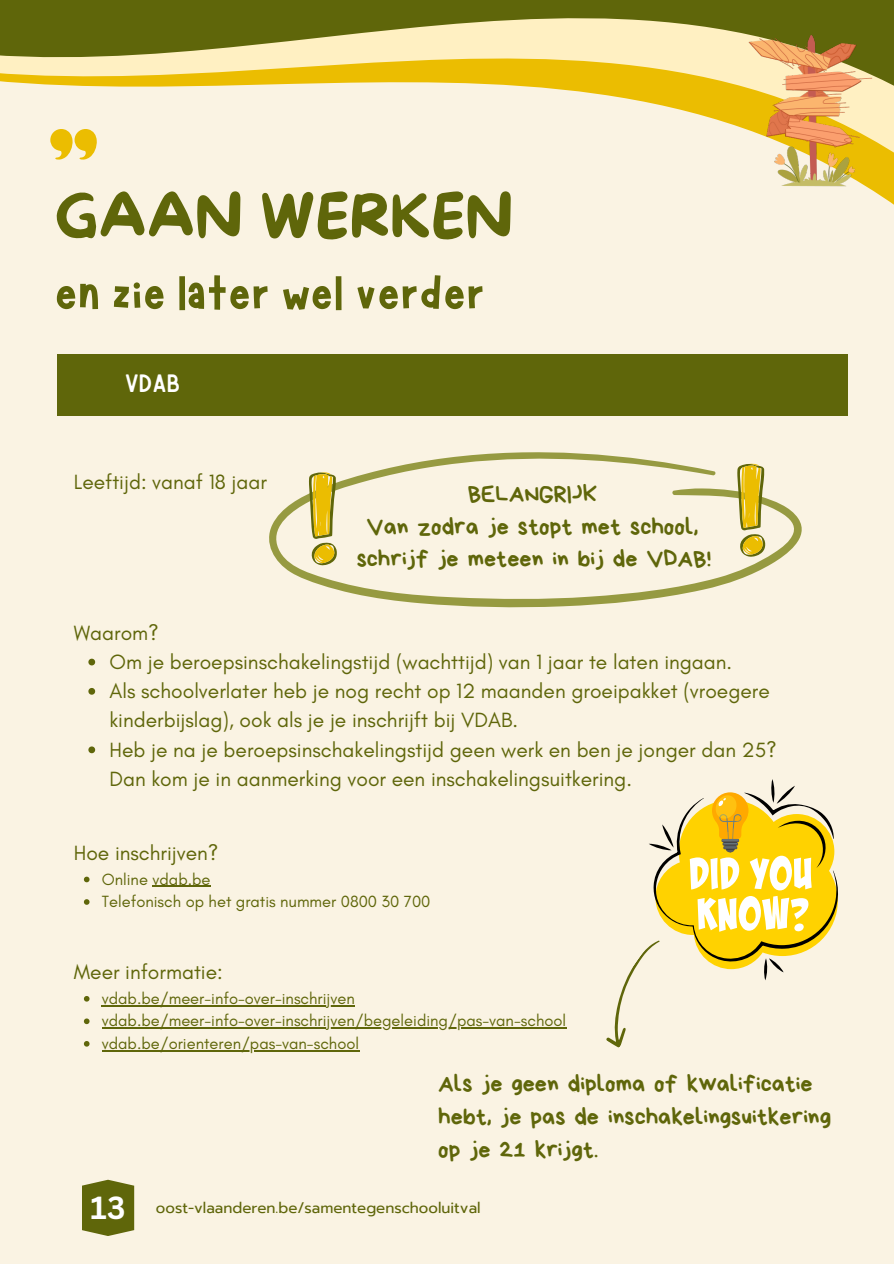
<style>
.page{position:relative;width:894px;height:1264px;background:#fff}
.page>*{position:absolute;margin:0;border:0;box-sizing:border-box;transform-origin:0 0}
.t1{font:60px "More Sugar";color:#5f660a}
.t2{font:58.5px "Marykate";color:#5f660a}
.t3{font:700 31.05px "Canva Sans";color:#fff}
.t4{font:24px/32.7px "Bryndan Write";color:#5f660a}
.t5{font:24px "Sailors";color:#fff}
.t6{font:21px/29.2px "Glacial Indifference";color:#5f660a}
.t7{font:16.5px "Glacial Indifference";color:#5f660a}
.t8{font:15px "Prompt";color:#5f660a}
</style>
<div class="page">
<div style="left:0;top:0;width:893px;height:1263px;background:#faf3e3"></div>
<svg style="left:0;top:0;width:893px;height:192px"></svg>
<svg style="left:50px;top:129px;width:47px;height:30px"></svg>
<svg style="left:606px;top:779px;width:232px;height:269px"></svg>
<img style="left:748px;top:34px;width:124px;height:152px">
<div style="left:57px;top:354px;width:790px;height:62px;background:#5f660a"></div>
<svg style="left:82px;top:1179px;width:52px;height:56px;background:#6e7420"></svg>
<svg style="left:88px;top:658px;width:7px;height:7px"></svg>
<svg style="left:88px;top:688px;width:7px;height:6px"></svg>
<svg style="left:88px;top:746px;width:7px;height:7px"></svg>
<svg style="left:84px;top:876px;width:5px;height:6px"></svg>
<hr style="left:152px;top:885px;width:58px;height:1px;background:#5f660a">
<svg style="left:84px;top:899px;width:5px;height:5px"></svg>
<svg style="left:84px;top:996px;width:5px;height:5px"></svg>
<hr style="left:102px;top:1004px;width:253px;height:2px;background:#5f660a">
<svg style="left:84px;top:1018px;width:5px;height:6px"></svg>
<hr style="left:102px;top:1027px;width:464px;height:1px;background:#5f660a">
<svg style="left:84px;top:1041px;width:5px;height:5px"></svg>
<hr style="left:102px;top:1049px;width:257px;height:2px;background:#5f660a">
<svg style="left:269px;top:452px;width:532px;height:155px"></svg>
<svg style="left:737px;top:463px;width:28px;height:94px"></svg>
<svg style="left:309px;top:472px;width:28px;height:93px"></svg>
<p class="t1" style="left:54px;top:183px;width:460px">GAAN WERKEN</p>
<p class="t2" style="left:54px;top:256px;width:432px">en zie later wel verder</p>
<h1 class="t5" style="left:125px;top:375px;width:57px">VDAB</h1>
<h5 class="t6" style="left:74px;top:466px;width:194px">Leeftijd: vanaf 18 jaar</h5>
<p class="t4" style="left:366px;top:477px;width:333px;text-align:center">BELANGRIJK<br>Van zodra je stopt met school,</p>
<p class="t4" style="left:356px;top:542px;width:356px">schrijf je meteen in bij de VDAB!</p>
<p class="t6" style="left:74px;top:617px;width:87px">Waarom?</p>
<h3 class="t6" style="left:109px;top:647px;width:624px">Om je beroepsinschakelingstijd (wachttijd) van 1 jaar te laten ingaan.</h3>
<p class="t6" style="left:109px;top:676px;width:661px">Als schoolverlater heb je nog recht op 12 maanden groeipakket (vroegere kinderbijslag), ook als je je inschrijft bij VDAB.</p>
<p class="t6" style="left:109px;top:734px;width:668px">Heb je na je beroepsinschakelingstijd geen werk en ben je jonger dan 25?<br>Dan kom je in aanmerking voor een inschakelingsuitkering.</p>
<p class="t6" style="left:74px;top:837px;width:146px">Hoe inschrijven?</p>
<p class="t7" style="left:102px;top:868px;width:110px">Online vdab.be</p>
<p class="t7" style="left:102px;top:891px;width:330px">Telefonisch op het gratis nummer 0800 30 700</p>
<p class="t6" style="left:74px;top:957px;width:150px">Meer informatie:</p>
<p class="t7" style="left:102px;top:988px;width:254px">vdab.be/meer-info-over-inschrijven</p>
<p class="t7" style="left:102px;top:1010px;width:465px">vdab.be/meer-info-over-inschrijven/begeleiding/pas-van-school</p>
<p class="t7" style="left:102px;top:1033px;width:259px">vdab.be/orienteren/pas-van-school</p>
<h2 class="t3" style="left:91px;top:1185px;width:36px">13</h2>
<p class="t4" style="left:438px;top:1067px;width:394px">Als je geen diploma of kwalificatie hebt, je pas de inschakelingsuitkering op je 21 krijgt.</p>
<h4 class="t8" style="left:156px;top:1196px;width:326px">oost-vlaanderen.be/samentegenschooluitval</h4>
</div>
